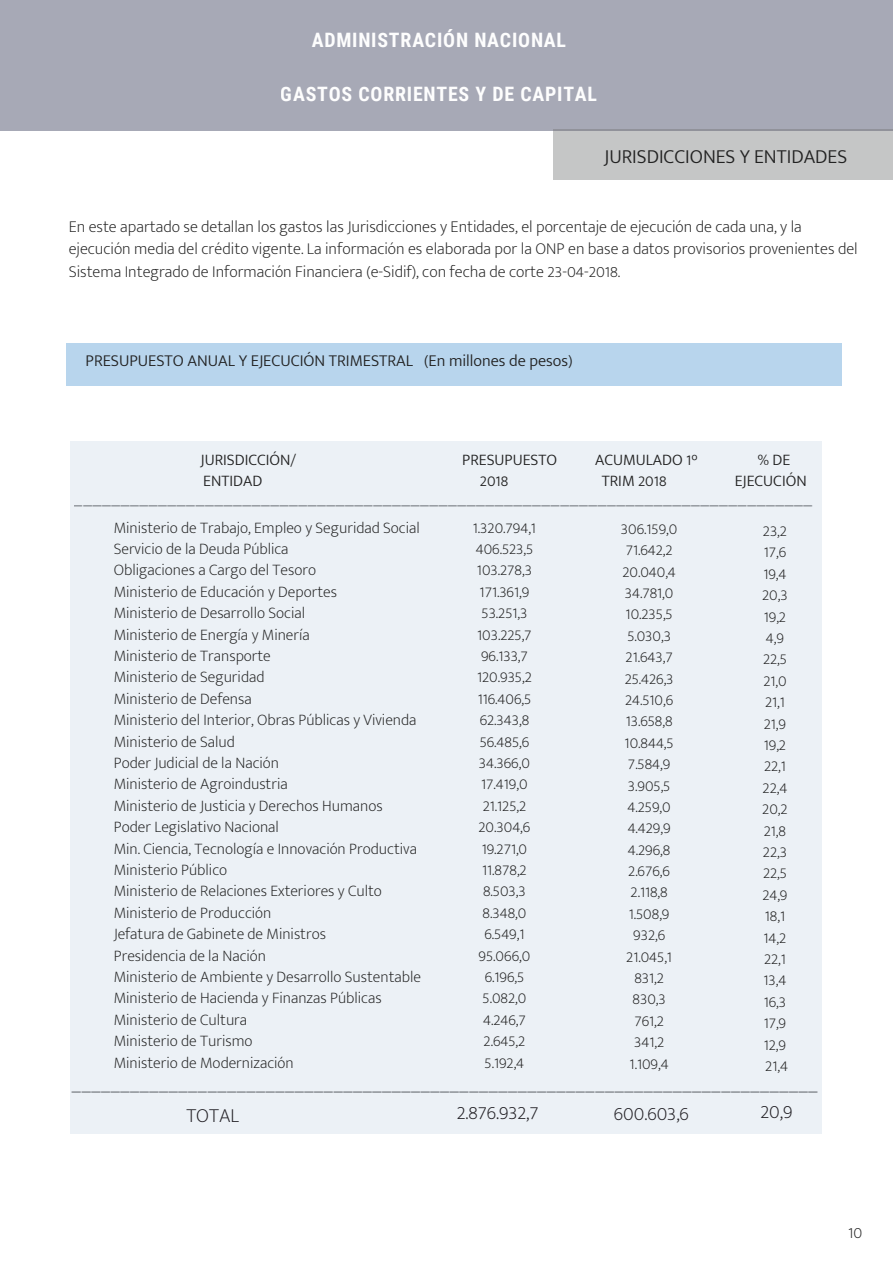
<style>
.page{position:relative;width:893px;height:1263px;background:#fff}
.page>*{position:absolute;margin:0;border:0;box-sizing:border-box;transform-origin:0 0}
.t1{font:200 26.55px "Mukta Mahee";color:#222}
.t2{font:200 25.5px "Mukta Mahee";color:#222}
.t3{font:700 19.8px "Roboto Condensed";letter-spacing:.04em;color:#fff}
.t4{font:200 19.8px "Mukta Mahee";color:#232126}
.t5{font:300 19.8px "Mukta Mahee";color:#222}
.t6{font:200 16.5px/22.5px "Mukta Mahee";color:#222}
.t7{font:300 16.5px "Mukta Mahee";color:#222}
.t8{font:200 16.05px/21.5px "Mukta Mahee";color:#222}
.t9{font:300 16.05px/21.5px "Mukta Mahee";color:#222}
</style>
<div class="page">
<div style="left:66px;top:343px;width:776px;height:43px;background:#b8d5ed"></div>
<div style="left:0;top:0;width:893px;height:131px;background:#a7a9b6"></div>
<div style="left:71px;top:441px;width:751px;height:693px;background:#ecf1f6"></div>
<div style="left:553px;top:129px;width:340px;height:51px;background:#c5c6c6"></div>
<p class="t3" style="left:312px;top:29px;width:256px">ADMINISTRACIÓN NACIONAL</p>
<p class="t3" style="left:281px;top:83px;width:318px">GASTOS CORRIENTES Y DE CAPITAL</p>
<p class="t5" style="left:604px;top:145px;width:244px">JURISDICCIONES Y ENTIDADES</p>
<p class="t6" style="left:69px;top:215px;width:790px">En este apartado se detallan los gastos las Jurisdicciones y Entidades, el porcentaje de ejecución de cada una, y la ejecución media del crédito vigente. La información es elaborada por la ONP en base a datos provisorios provenientes del<br>Sistema Integrado de Información Financiera (e-Sidif), con fecha de corte 23-04-2018.</p>
<p class="t7" style="left:86px;top:351px;width:488px">PRESUPUESTO ANUAL Y EJECUCIÓN TRIMESTRAL (En millones de pesos)</p>
<p class="t9" style="left:201px;top:449px;width:97px">JURISDICCIÓN/<br>ENTIDAD</p>
<p class="t9" style="left:480px;top:449px;width:79px;text-indent:-18px">PRESUPUESTO<br>2018</p>
<p class="t9" style="left:602px;top:449px;width:97px;text-indent:-7px">ACUMULADO 1°<br>TRIM 2018</p>
<p class="t9" style="left:735px;top:449px;width:73px;text-align:center">%DE<br>EJECUCIÓN</p>
<h2 class="t2" style="left:74px;top:476px;width:740px">_______________________________________________________________________________</h2>
<p class="t8" style="left:114px;top:516px;width:309px">Ministerio de Trabajo, Empleo y Seguridad Social<br>Servicio de la Deuda Pública<br>Obligaciones a Cargo del Tesoro<br>Ministerio de Educación y Deportes<br>Ministerio de Desarrollo Social<br>Ministerio de Energía y Minería<br>Ministerio de Transporte<br>Ministerio de Seguridad<br>Ministerio de Defensa<br>Ministerio del Interior, Obras Públicas y Vivienda<br>Ministerio de Salud<br>Poder Judicial de la Nación<br>Ministerio de Agroindustria<br>Ministerio de Justicia y Derechos Humanos<br>Poder Legislativo Nacional<br>Min. Ciencia, Tecnología e Innovación Productiva<br>Ministerio Público<br>Ministerio de Relaciones Exteriores y Culto<br>Ministerio de Producción<br>Jefatura de Gabinete de Ministros<br>Presidencia de la Nación<br>Ministerio de Ambiente y Desarrollo Sustentable<br>Ministerio de Hacienda y Finanzas Públicas<br>Ministerio de Cultura<br>Ministerio de Turismo<br>Ministerio de Modernización</p>
<p class="t8" style="left:473px;top:516px;width:65px;text-align:center">1.320.794,1<br>406.523,5<br>103.278,3<br>171.361,9<br>53.251,3<br>103.225,7<br>96.133,7<br>120.935,2<br>116.406,5<br>62.343,8<br>56.485,6<br>34.366,0<br>17.419,0<br>21.125,2<br>20.304,6<br>19.271,0<br>11.878,2<br>8.503,3<br>8.348,0<br>6.549,1<br>95.066,0<br>6.196,5<br>5.082,0<br>4.246,7<br>2.645,2<br>5.192,4</p>
<p class="t8" style="left:621px;top:517px;width:58px;text-align:center">306.159,0<br>71.642,2<br>20.040,4<br>34.781,0<br>10.235,5<br>5.030,3<br>21.643,7<br>25.426,3<br>24.510,6<br>13.658,8<br>10.844,5<br>7.584,9<br>3.905,5<br>4.259,0<br>4.429,9<br>4.296,8<br>2.676,6<br>2.118,8<br>1.508,9<br>932,6<br>21.045,1<br>831,2<br>830,3<br>761,2<br>341,2<br>1.109,4</p>
<p class="t8" style="left:762px;top:520px;width:27px">23,2<br>17,6<br>19,4<br>20,3<br>19,2<br>4,9<br>22,5<br>21,0<br>21,1<br>21,9<br>19,2<br>22,1<br>22,4<br>20,2<br>21,8<br>22,3<br>22,5<br>24,9<br>18,1<br>14,2<br>22,1<br>13,4<br>16,3<br>17,9<br>12,9<br>21,4</p>
<h1 class="t1" style="left:72px;top:1061px;width:748px">_____________________________________________________________________________</h1>
<p class="t4" style="left:186px;top:1103px;width:54px">TOTAL</p>
<p class="t4" style="left:457px;top:1101px;width:83px">2.876.932,7</p>
<p class="t4" style="left:614px;top:1102px;width:76px">600.603,6</p>
<p class="t4" style="left:760px;top:1100px;width:33px">20,9</p>
<p class="t6" style="left:848px;top:1220px;width:16px">10</p>
</div>
